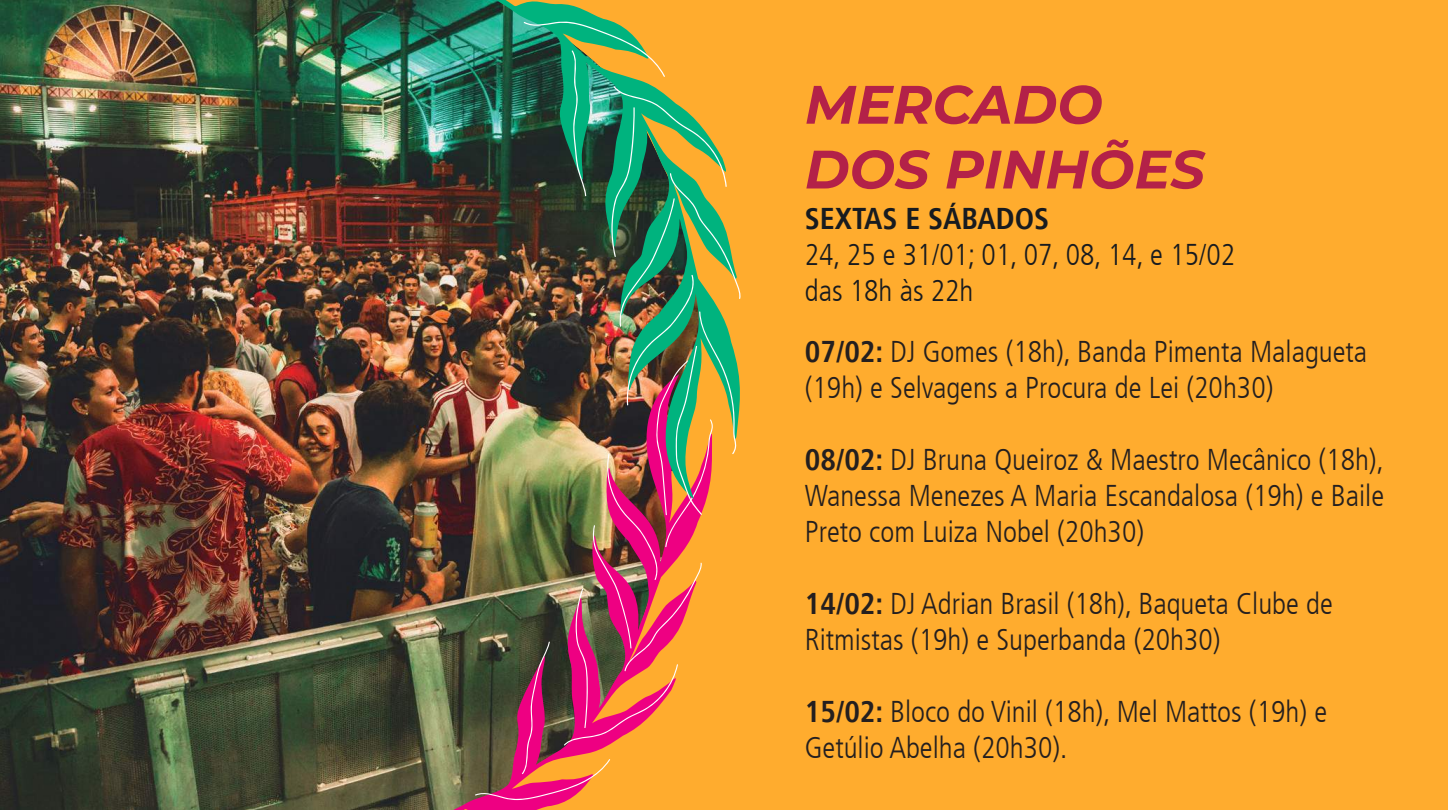
<style>
.page{position:relative;width:1448px;height:810px;background:#fff}
.page>*{position:absolute;margin:0;border:0;box-sizing:border-box;transform-origin:0 0}
.t1{font:italic 700 54px/64.8px "Montserrat";color:#b32148}
.t2{font:300 condensed 30px/36px "Frutiger LT";color:#241f1f}
.t3{font:300 condensed 30px/36px "Frutiger LT";color:#181b1f}
.t4{font:700 condensed 30px "Frutiger LT";color:#181b1f}
.s1{font-weight:700}
</style>
<div class="page">
<div style="left:1px;top:0;width:1447px;height:810px;background:#ffac2e"></div>
<img style="left:0;top:0;width:436px;height:810px">
<img style="left:387px;top:374px;width:181px;height:436px">
<img style="left:436px;top:0;width:175px;height:499px">
<img style="left:474px;top:21px;width:267px;height:779px">
<h1 class="t1" style="left:805px;top:69px;width:402px">MERCADO<br>DOS PINHÕES</h1>
<p class="t4" style="left:805px;top:201px;width:246px">SEXTAS E SÁBADOS</p>
<p class="t3" style="left:805px;top:237px;width:432px">24, 25 e 31/01; 01, 07, 08, 14, e 15/02 das 18h às 22h</p>
<p class="t2" style="left:805px;top:334px;width:564px"><span class="s1">07/02:</span> DJ Gomes (18h), Banda Pimenta Malagueta (19h) e Selvagens a Procura de Lei (20h30)</p>
<p class="t2" style="left:805px;top:442px;width:581px;text-align:justify"><span class="s1">08/02:</span> DJ Bruna Queiroz &amp; Maestro Mecânico (18h), Wanessa Menezes A Maria Escandalosa (19h) e Baile Preto com Luiza Nobel (20h30)</p>
<p class="t2" style="left:805px;top:586px;width:529px"><span class="s1">14/02:</span> DJ Adrian Brasil (18h), Baqueta Clube de<br>Ritmistas (19h) e Superbanda (20h30)</p>
<p class="t2" style="left:805px;top:694px;width:524px"><span class="s1">15/02:</span> Bloco do Vinil (18h), Mel Mattos (19h) e<br>Getúlio Abelha (20h30).</p>
</div>
